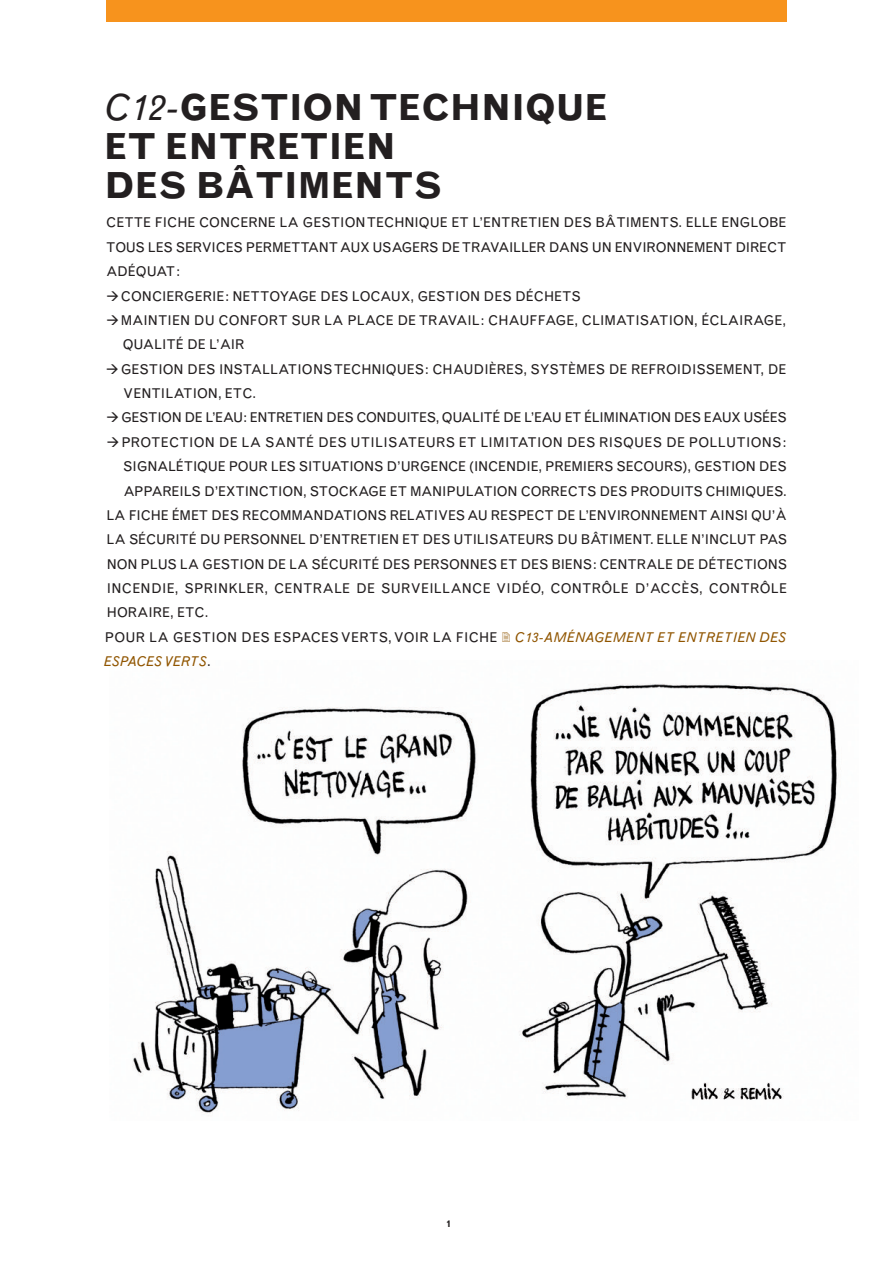
<style>
.page{position:relative;width:893px;height:1263px;background:#fff}
.page>*{position:absolute;margin:0;border:0;box-sizing:border-box;transform-origin:0 0}
.t1{font:700 36px/39px "Grotesque";color:#231f20}
.t2{font:13.5px "Grotesque";letter-spacing:-.01em;color:#231f20}
.t3{font:13.5px "Grotesque";letter-spacing:.02em;color:#231f20}
.t4{font:13.5px "Grotesque";letter-spacing:-.03em;color:#231f20}
.t5{font:13.5px "Grotesque";letter-spacing:.015em;color:#231f20}
.t6{font:italic 13.5px "Grotesque";letter-spacing:.02em;color:#905500}
.t7{font:italic 13.5px "Grotesque";color:#905500}
.t8{font:700 9px "Grotesque";color:#231f20}
.s1{font-weight:400;font-style:italic}
.s2{font-style:normal;color:#231f20}
</style>
<div class="page">
<img style="left:132px;top:683px;width:705px;height:431px">
<div style="left:106px;top:0;width:681px;height:21px;background:#f7931d"></div>
<h1 class="t1" style="left:104px;top:91px;width:505px"><span class="s1">C12-</span>GESTION TECHNIQUE<br>ET ENTRETIEN<br>DES BÂTIMENTS</h1>
<p class="t2" style="left:106px;top:218px;width:682px">CETTE FICHE CONCERNE LA GESTION TECHNIQUE ET L’ENTRETIEN DES BÂTIMENTS. ELLE ENGLOBE</p>
<p class="t2" style="left:106px;top:242px;width:682px">TOUS LES SERVICES PERMETTANT AUX USAGERS DE TRAVAILLER DANS UN ENVIRONNEMENT DIRECT</p>
<p class="t2" style="left:106px;top:266px;width:75px">ADÉQUAT:</p>
<p class="t2" style="left:121px;top:291px;width:462px">CONCIERGERIE: NETTOYAGE DES LOCAUX, GESTION DES DÉCHETS</p>
<p class="t2" style="left:121px;top:315px;width:667px">MAINTIEN DU CONFORT SUR LA PLACE DE TRAVAIL: CHAUFFAGE, CLIMATISATION, ÉCLAIRAGE,</p>
<p class="t2" style="left:123px;top:340px;width:123px">QUALITÉ DE L’AIR</p>
<p class="t2" style="left:121px;top:364px;width:667px">GESTION DES INSTALLATIONS TECHNIQUES: CHAUDIÈRES, SYSTÈMES DE REFROIDISSEMENT, DE</p>
<p class="t2" style="left:123px;top:388px;width:134px">VENTILATION, ETC.</p>
<p class="t4" style="left:121px;top:413px;width:667px">GESTION DE L’EAU: ENTRETIEN DES CONDUITES, QUALITÉ DE L’EAU ET ÉLIMINATION DES EAUX USÉES</p>
<p class="t5" style="left:121px;top:437px;width:667px">PROTECTION DE LA SANTÉ DES UTILISATEURS ET LIMITATION DES RISQUES DE POLLUTIONS:</p>
<p class="t2" style="left:123px;top:461px;width:665px">SIGNALÉTIQUE POUR LES SITUATIONS D’URGENCE (INCENDIE, PREMIERS SECOURS), GESTION DES</p>
<p class="t2" style="left:123px;top:486px;width:665px">APPAREILS D’EXTINCTION, STOCKAGE ET MANIPULATION CORRECTS DES PRODUITS CHIMIQUES.</p>
<p class="t2" style="left:106px;top:510px;width:682px">LA FICHE ÉMET DES RECOMMANDATIONS RELATIVES AU RESPECT DE L’ENVIRONNEMENT AINSI QU’À</p>
<p class="t2" style="left:107px;top:535px;width:682px">LA SÉCURITÉ DU PERSONNEL D’ENTRETIEN ET DES UTILISATEURS DU BÂTIMENT. ELLE N’INCLUT PAS</p>
<p class="t2" style="left:107px;top:559px;width:682px">NON PLUS LA GESTION DE LA SÉCURITÉ DES PERSONNES ET DES BIENS: CENTRALE DE DÉTECTIONS</p>
<p class="t3" style="left:107px;top:583px;width:682px">INCENDIE, SPRINKLER, CENTRALE DE SURVEILLANCE VIDÉO, CONTRÔLE D’ACCÈS, CONTRÔLE</p>
<p class="t2" style="left:107px;top:608px;width:103px">HORAIRE, ETC.</p>
<p class="t3" style="left:105px;top:632px;width:394px">POUR LA GESTION DES ESPACES VERTS, VOIR LA FICHE</p>
<p class="t6" style="left:515px;top:632px;width:273px">C13-AMÉNAGEMENT ET ENTRETIEN DES</p>
<p class="t7" style="left:104px;top:656px;width:108px">ESPACES VERTS<span class="s2">.</span></p>
<p class="t8" style="left:446px;top:1220px;width:6px">1</p>
</div>
